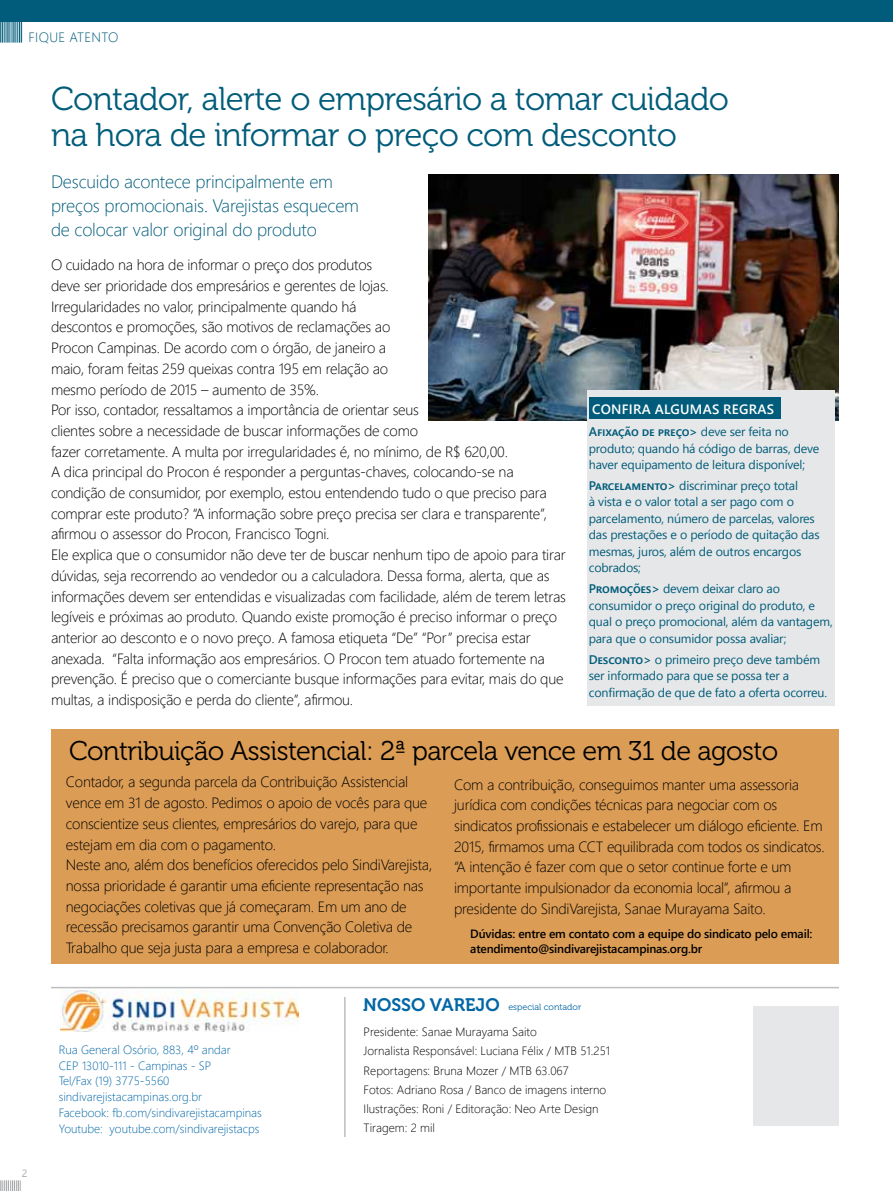
<style>
.page{position:relative;width:893px;height:1191px;background:#fff}
.page>*{position:absolute;margin:0;border:0;box-sizing:border-box;transform-origin:0 0}
.t1{font:33px/36px "Museo 300";letter-spacing:-.02em;color:#005c7a}
.t2{font:27px "Museo 300";letter-spacing:-.02em;color:#000}
.t3{font:300 18px/24px "Segoe UI";letter-spacing:-.01em;color:#005c7a}
.t4{font:18px "Museo 700";color:#0066a6}
.t5{font:300 14.85px/20.7px "Segoe UI";letter-spacing:-.015em;color:#000}
.t6{font:600 13.5px "Segoe UI";letter-spacing:.02em;color:#fff}
.t7{font:300 13.5px "Segoe UI";letter-spacing:.035em;color:#005c7a}
.t8{font:12.45px/16.5px "Segoe UI";letter-spacing:-.015em;color:#005c7a}
.t9{font:300 12px/19.2px "Segoe UI";color:#000}
.t10{font:300 12px/15.8px "Segoe UI";color:#0066a6}
.t11{font:600 12px/15px "Segoe UI";letter-spacing:-.015em;color:#000}
.t12{font:10.5px "Segoe UI";color:#a7a9ac}
.t13{font:9px "Museo 300";color:#0066a6}
.s1{font-weight:600}
</style>
<div class="page">
<div style="left:51px;top:729px;width:788px;height:234px;background:#db9c55"></div>
<div style="left:0;top:0;width:893px;height:22px;background:#005c7a"></div>
<svg style="left:0;top:22px;width:22px;height:21px"></svg>
<hr style="left:51px;top:986px;width:788px;height:2px;background:#bcbec0">
<img style="left:60px;top:990px;width:239px;height:41px">
<div style="left:754px;top:1006px;width:85px;height:119px;background:#e6e7e8"></div>
<svg style="left:0;top:1180px;width:21px;height:11px"></svg>
<hr style="left:344px;top:997px;width:2px;height:140px;background:#bcbec0">
<img style="left:428px;top:174px;width:411px;height:246px">
<div style="left:587px;top:390px;width:247px;height:316px;background:#e6e7e8"></div>
<div style="left:589px;top:397px;width:192px;height:22px;background:#005c7a"></div>
<p class="t7" style="left:28px;top:26px;width:91px">FIQUE ATENTO</p>
<h1 class="t1" style="left:51px;top:81px;width:679px">Contador, alerte o empresário a tomar cuidado na hora de informar o preço com desconto</h1>
<p class="t3" style="left:51px;top:169px;width:310px">Descuido acontece principalmente em preços promocionais. Varejistas esquecem de colocar valor original do produto</p>
<p class="t5" style="left:51px;top:254px;width:516px">O cuidado na hora de informar o preço dos produtos<br>deve ser prioridade dos empresários e gerentes de lojas.<br>Irregularidades no valor, principalmente quando há<br>descontos e promoções, são motivos de reclamações ao<br>Procon Campinas. De acordo com o órgão, de janeiro a<br>maio, foram feitas 259 queixas contra 195 em relação ao<br>mesmo período de 2015 – aumento de 35%.<br>Por isso, contador, ressaltamos a importância de orientar seus<br>clientes sobre a necessidade de buscar informações de como<br>fazer corretamente. A multa por irregularidades é, no mínimo, de R$ 620,00.<br>A dica principal do Procon é responder a perguntas-chaves, colocando-se na condição de consumidor, por exemplo, estou entendendo tudo o que preciso para comprar este produto? “A informação sobre preço precisa ser clara e transparente”, afirmou o assessor do Procon, Francisco Togni.<br>Ele explica que o consumidor não deve ter de buscar nenhum tipo de apoio para tirar dúvidas, seja recorrendo ao vendedor ou a calculadora. Dessa forma, alerta, que as informações devem ser entendidas e visualizadas com facilidade, além de terem letras legíveis e próximas ao produto. Quando existe promoção é preciso informar o preço anterior ao desconto e o novo preço. A famosa etiqueta “De” “Por” precisa estar anexada. “Falta informação aos empresários. O Procon tem atuado fortemente na prevenção. É preciso que o comerciante busque informações para evitar, mais do que multas, a indisposição e perda do cliente”, afirmou.</p>
<p class="t6" style="left:592px;top:399px;width:183px">Confira algumas regras</p>
<p class="t8" style="left:589px;top:423px;width:232px"><span class="s1">Afixação de preço&gt;</span> deve ser feita no produto; quando há código de barras, deve haver equipamento de leitura disponível;</p>
<p class="t8" style="left:589px;top:477px;width:232px"><span class="s1">Parcelamento&gt;</span> discriminar preço total<br>à vista e o valor total a ser pago com o parcelamento, número de parcelas, valores das prestações e o período de quitação das mesmas, juros, além de outros encargos cobrados;</p>
<p class="t8" style="left:589px;top:580px;width:245px"><span class="s1">Promoções&gt;</span> devem deixar claro ao consumidor o preço original do produto, e qual o preço promocional, além da vantagem, para que o consumidor possa avaliar;</p>
<p class="t8" style="left:589px;top:650px;width:240px"><span class="s1">Desconto&gt;</span> o primeiro preço deve também ser informado para que se possa ter a confirmação de que de fato a oferta ocorreu.</p>
<h2 class="t2" style="left:69px;top:736px;width:711px">Contribuição Assistencial: 2ª parcela vence em 31 de agosto</h2>
<p class="t5" style="left:66px;top:771px;width:368px">Contador, a segunda parcela da Contribuição Assistencial vence em 31 de agosto. Pedimos o apoio de vocês para que conscientize seus clientes, empresários do varejo, para que estejam em dia com o pagamento.<br>Neste ano, além dos benefícios oferecidos pelo SindiVarejista, nossa prioridade é garantir uma eficiente representação nas negociações coletivas que já começaram. Em um ano de recessão precisamos garantir uma Convenção Coletiva de Trabalho que seja justa para a empresa e colaborador.</p>
<p class="t5" style="left:454px;top:773px;width:372px">Com a contribuição, conseguimos manter uma assessoria jurídica com condições técnicas para negociar com os sindicatos profissionais e estabelecer um diálogo eficiente. Em 2015, firmamos uma CCT equilibrada com todos os sindicatos. “A intenção é fazer com que o setor continue forte e um importante impulsionador da economia local”, afirmou a presidente do SindiVarejista, Sanae Murayama Saito.</p>
<p class="t11" style="left:470px;top:926px;width:344px">Dúvidas: entre em contato com a equipe do sindicato pelo email: atendimento@sindivarejistacampinas.org.br</p>
<p class="t12" style="left:22px;top:1164px;width:7px">2</p>
<p class="t10" style="left:59px;top:1041px;width:205px">Rua General Osório, 883, 4º andar<br>CEP 13010-111 - Campinas - SP<br>Tel/Fax (19) 3775-5560 sindivarejistacampinas.org.br<br>Facebook: fb.com/sindivarejistacampinas Youtube: youtube.com/sindivarejistacps</p>
<p class="t4" style="left:363px;top:994px;width:138px">NOSSO VAREJO</p>
<p class="t13" style="left:508px;top:1002px;width:75px">especial contador</p>
<p class="t9" style="left:364px;top:1021px;width:248px">Presidente: Sanae Murayama Saito<br>Jornalista Responsável: Luciana Félix / MTB 51.251<br>Reportagens: Bruna Mozer / MTB 63.067<br>Fotos: Adriano Rosa / Banco de imagens interno Ilustrações: Roni / Editoração: Neo Arte Design Tiragem: 2 mil</p>
</div>
